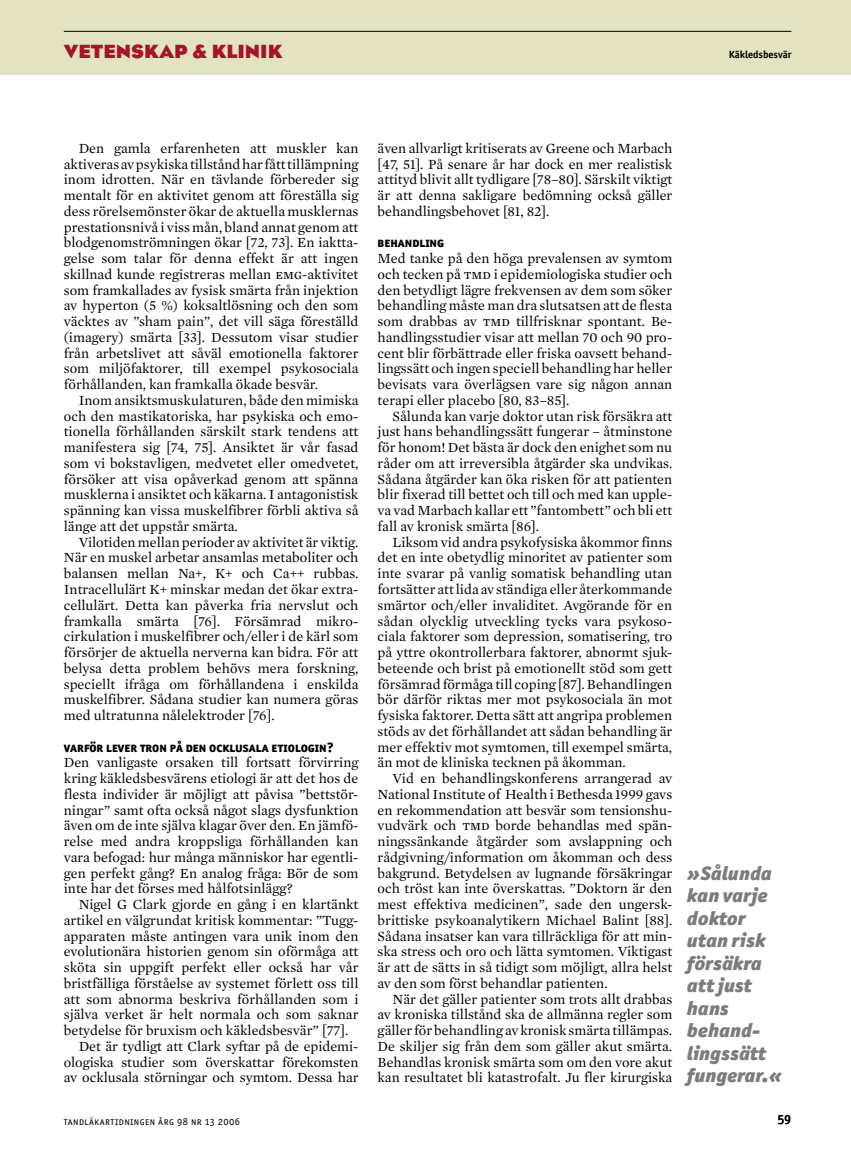
<style>
.page{position:relative;width:851px;height:1157px;background:#fff}
.page>*{position:absolute;margin:0;border:0;box-sizing:border-box;transform-origin:0 0}
.citat{font:italic 900 19.5px/22.5px "Officina Sans ITC Std";color:#7c7c7c}
.t1{font:700 19.5px "Eagle TLTOT";color:#a9122a}
.Brödtext_in_ME{font:14.25px/15.8px "Mercury TLT Text OT";color:#000;text-align:justify}
.Brödtext_ME{font:14.25px/15.8px "Mercury TLT Text OT";color:#000;text-align:justify}
.Mellis_fet{font:800 13.5px "Officina Sans ITC Std";color:#000}
.t2{font:500 13.5px "Officina Sans ITC Std";color:#000}
.t3{font:10.5px "Officina Sans ITC Std";letter-spacing:.04em;color:#000}
.t4{font:700 10.5px "Officina Sans ITC Std";color:#000}
</style>
<div class="page">
<div style="left:0;top:0;width:850px;height:75px;background:#e3e3c2"></div>
<hr style="left:64px;top:31px;width:727px;height:1px;background:#000">
<h1 class="t1" style="left:64px;top:41px;width:220px">VETENSKAP &amp; KLINIK</h1>
<p class="t4" style="left:728px;top:48px;width:64px">Käkledsbesvär</p>
<p class="Brödtext_in_ME" style="left:64px;top:140px;width:296px;text-indent:15px">Den gamla erfarenheten att muskler kan aktiveras av psykiska tillstånd har fått tillämpning inom idrotten. När en tävlande förbereder sig mentalt för en aktivitet genom att föreställa sig dess rörelsemönster ökar de aktuella musklernas prestationsnivå i viss mån, bland annat genom att blodgenomströmningen ökar [72, 73]. En iaktta&shy;gelse som talar för denna effekt är att ingen skillnad kunde registreras mellan EMG-aktivitet som framkallades av fysisk smärta från injektion av hyperton (5 %) koksaltlösning och den som väcktes av ”sham pain”, det vill säga föreställd (imagery) smärta [33]. Dessutom visar studier från arbetslivet att såväl emotionella faktorer som miljöfaktorer, till exempel psykosociala förhållanden, kan framkalla ökade besvär.</p>
<p class="Brödtext_in_ME" style="left:64px;top:392px;width:296px;text-indent:15px">Inom ansiktsmuskulaturen, både den mimiska och den mastikatoriska, har psykiska och emo&shy;tionella förhållanden särskilt stark tendens att manifestera sig [74, 75]. Ansiktet är vår fasad som vi bokstavligen, medvetet eller omedvetet, försöker att visa opåverkad genom att spänna musklerna i ansiktet och käkarna. I antagonistisk spänning kan vissa muskelfibrer förbli aktiva så länge att det uppstår smärta.</p>
<p class="Brödtext_in_ME" style="left:64px;top:534px;width:296px;text-indent:15px">Vilotiden mellan perioder av aktivitet är viktig.<br>När en muskel arbetar ansamlas metaboliter och balansen mellan Na+, K+ och Ca++ rubbas.<br>Intracellulärt K+ minskar medan det ökar extra&shy;cellulärt. Detta kan påverka fria nervslut och framkalla smärta [76]. Försämrad mikro&shy;cirkulation i muskelfibrer och/eller i de kärl som försörjer de aktuella nerverna kan bidra. För att belysa detta problem behövs mera forskning, speciellt ifråga om förhållandena i enskilda muskelfibrer. Sådana studier kan numera göras med ultratunna nålelektroder [76].</p>
<p class="Mellis_fet" style="left:64px;top:738px;width:271px">VARFÖR LEVER TRON PÅ DEN OCKLUSALA ETIOLOGIN?</p>
<p class="Brödtext_ME" style="left:64px;top:754px;width:296px">Den vanligaste orsaken till fortsatt förvirring kring käkledsbesvärens etiologi är att det hos de flesta individer är möjligt att påvisa ”bettstör&shy;ningar” samt ofta också något slags dysfunktion även om de inte själva klagar över den. En jämfö&shy;relse med andra kroppsliga förhållanden kan vara befogad: hur många människor har egentli&shy;gen perfekt gång? En analog fråga: Bör de som inte har det förses med hålfotsinlägg?</p>
<p class="Brödtext_in_ME" style="left:64px;top:896px;width:296px;text-indent:15px">Nigel G Clark gjorde en gång i en klartänkt artikel en välgrundat kritisk kommentar: ”Tugg&shy;apparaten måste antingen vara unik inom den evolutionära historien genom sin oförmåga att sköta sin uppgift perfekt eller också har vår bristfälliga förståelse av systemet förlett oss till att som abnorma beskriva förhållanden som i själva verket är helt normala och som saknar betydelse för bruxism och käkledsbesvär” [77].</p>
<p class="Brödtext_in_ME" style="left:64px;top:1038px;width:296px;text-indent:15px">Det är tydligt att Clark syftar på de epidemi&shy;ologiska studier som överskattar förekomsten av ocklusala störningar och symtom. Dessa har</p>
<p class="t3" style="left:64px;top:1115px;width:178px">TANDLÄKARTIDNINGEN ÅRG 98 NR 13 2006</p>
<p class="Brödtext_in_ME" style="left:377px;top:140px;width:296px">även allvarligt kritiserats av Greene och Marbach [47, 51]. På senare år har dock en mer realistisk attityd blivit allt tydligare [78–80]. Särskilt viktigt är att denna sakligare bedömning också gäller behandlingsbehovet [81, 82].</p>
<p class="Mellis_fet" style="left:377px;top:234px;width:68px">BEHANDLING</p>
<p class="Brödtext_ME" style="left:377px;top:250px;width:296px">Med tanke på den höga prevalensen av symtom och tecken på TMD i epidemiologiska studier och den betydligt lägre frekvensen av dem som söker behandling måste man dra slutsatsen att de flesta som drabbas av TMD tillfrisknar spontant. Be&shy;handlingsstudier visar att mellan 70 och 90 pro&shy;cent blir förbättrade eller friska oavsett behand&shy;lingssätt och ingen speciell behandling har heller bevisats vara överlägsen vare sig någon annan terapi eller placebo [80, 83–85].</p>
<p class="Brödtext_in_ME" style="left:377px;top:408px;width:296px;text-indent:15px">Sålunda kan varje doktor utan risk försäkra att just hans behandlingssätt fungerar – åtminstone för honom! Det bästa är dock den enighet som nu råder om att irreversibla åtgärder ska undvikas.<br>Sådana åtgärder kan öka risken för att patienten blir fixerad till bettet och till och med kan upple&shy;va vad Marbach kallar ett ”fantombett” och bli ett fall av kronisk smärta [86].</p>
<p class="Brödtext_in_ME" style="left:377px;top:534px;width:296px;text-indent:15px">Liksom vid andra psykofysiska åkommor finns det en inte obetydlig minoritet av patienter som inte svarar på vanlig somatisk behandling utan fortsätter att lida av ständiga eller återkommande smärtor och/eller invaliditet. Avgörande för en sådan olycklig utveckling tycks vara psykoso&shy;ciala faktorer som depression, somatisering, tro på yttre okontrollerbara faktorer, abnormt sjuk&shy;beteende och brist på emotionellt stöd som gett försämrad förmåga till coping [87]. Behandlingen bör därför riktas mer mot psykosociala än mot fysiska faktorer. Detta sätt att angripa problemen stöds av det förhållandet att sådan behandling är mer effektiv mot symtomen, till exempel smärta, än mot de kliniska tecknen på åkomman.</p>
<p class="Brödtext_in_ME" style="left:377px;top:770px;width:296px;text-indent:15px">Vid en behandlingskonferens arrangerad av National Institute of Health i Bethesda 1999 gavs en rekommendation att besvär som tensionshu&shy;vudvärk och TMD borde behandlas med spän&shy;ningssänkande åtgärder som avslappning och rådgivning/information om åkomman och dess bakgrund. Betydelsen av lugnande försäkringar och tröst kan inte överskattas. ”Doktorn är den mest effektiva medicinen”, sade den ungersk&shy;brittiske psykoanalytikern Michael Balint [88].<br>Sådana insatser kan vara tillräckliga för att min&shy;ska stress och oro och lätta symtomen. Viktigast är att de sätts in så tidigt som möjligt, allra helst av den som först behandlar patienten.</p>
<p class="Brödtext_in_ME" style="left:377px;top:991px;width:296px;text-indent:15px">När det gäller patienter som trots allt drabbas av kroniska tillstånd ska de allmänna regler som gäller för behandling av kronisk smärta tillämpas.<br>De skiljer sig från dem som gäller akut smärta.<br>Behandlas kronisk smärta som om den vore akut kan resultatet bli katastrofalt. Ju fler kirurgiska</p>
<p class="citat" style="left:686px;top:861px;width:86px">»Sålunda kan varje doktor utan risk försäkra att just hans</p>
<p class="citat" style="left:686px;top:1019px;width:97px">behand&shy;lingssätt fungerar.«</p>
<p class="t2" style="left:777px;top:1111px;width:15px">59</p>
</div>
